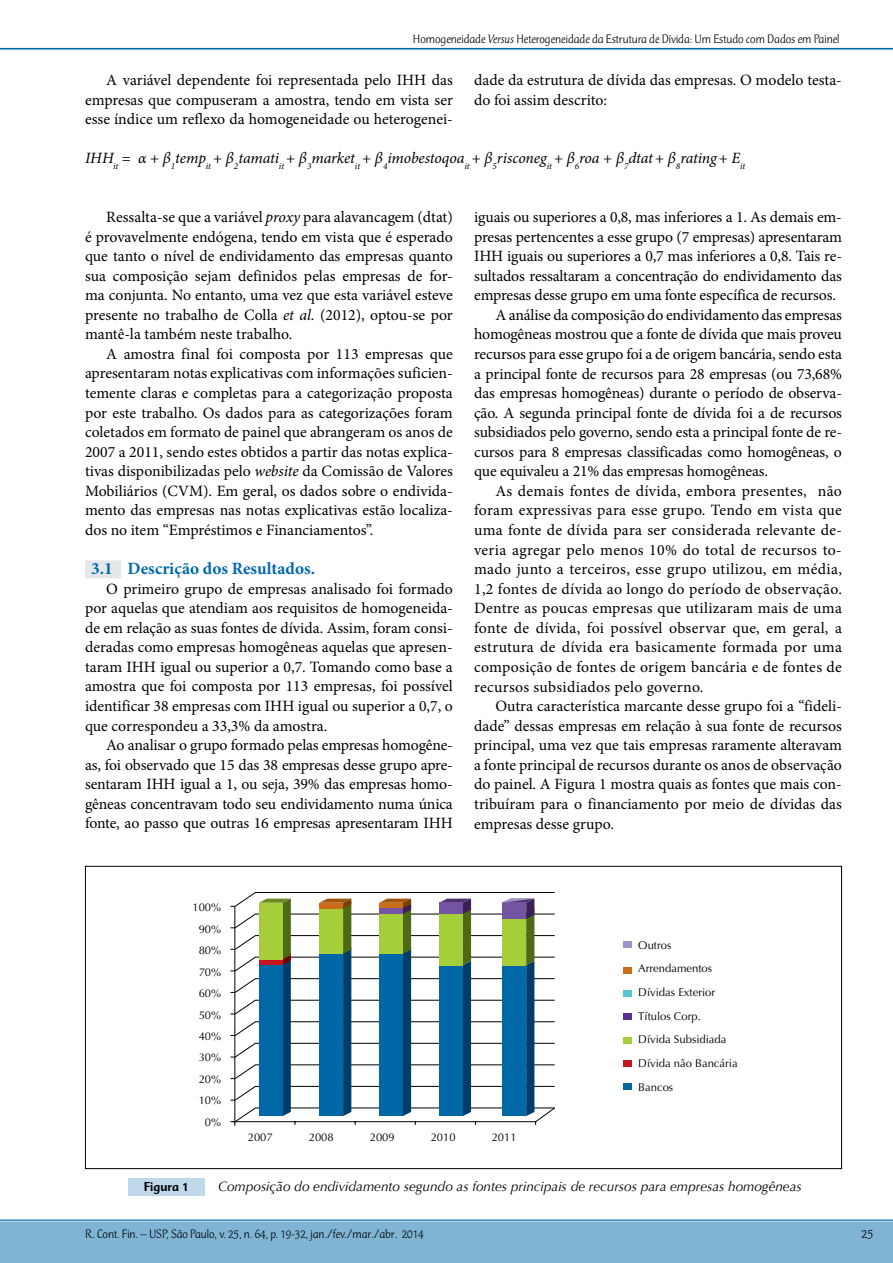
<style>
.page{position:relative;width:893px;height:1263px;background:#fff}
.page>*{position:absolute;margin:0;border:0;box-sizing:border-box;transform-origin:0 0}
.t1{font:700 17.25px "Minion Pro";color:#0069aa}
.t2{font:15.75px/19.5px "Minion Pro";letter-spacing:-.005em;color:#000;text-align:justify}
.t3{font:15.75px "Minion Pro";letter-spacing:.02em;color:#000}
.t4{font:italic 15.75px "Minion Pro";letter-spacing:-.01em;color:#000}
.t5{font:italic 13.5px "Optima";color:#000}
.t6{font:500 13.5px "CT Mercurius Std";color:#000}
.t7{font:300 13.5px "CT Mercurius Std";color:#000}
.t8{font:300 12.75px "CT Mercurius Std";color:#000}
.t9{font:11.25px/21.5px "Optima";color:#000}
.s1{font-style:italic}
.s2{font-style:normal}
</style>
<div class="page">
<hr style="left:0;top:49px;width:893px;height:1px;background:#e6e7e8">
<hr style="left:0;top:48px;width:893px;height:1px;background:#0069aa">
<div style="left:0;top:1221px;width:893px;height:42px;background:#80b4d5"></div>
<hr style="left:0;top:1219px;width:893px;height:2px;background:#3387bb">
<div style="left:85px;top:560px;width:36px;height:18px;background:#e6e7e8"></div>
<div style="left:128px;top:1178px;width:76px;height:18px;background:#bfd9ea"></div>
<svg style="left:230px;top:892px;width:325px;height:230px"></svg>
<svg style="left:259px;top:898px;width:32px;height:8px"></svg>
<div style="left:259px;top:903px;width:24px;height:56px;background:#a6ce39"></div>
<div style="left:623px;top:1083px;width:9px;height:6px;background:#0068a6"></div>
<div style="left:623px;top:1060px;width:9px;height:6px;background:#c4161c"></div>
<div style="left:623px;top:1037px;width:9px;height:6px;background:#a6ce39"></div>
<div style="left:623px;top:1013px;width:9px;height:7px;background:#5c2d91"></div>
<div style="left:623px;top:990px;width:9px;height:7px;background:#56c5d0"></div>
<div style="left:623px;top:967px;width:9px;height:7px;background:#ca6c18"></div>
<div style="left:623px;top:941px;width:9px;height:7px;background:#9b95c9"></div>
<svg style="left:319px;top:898px;width:32px;height:8px"></svg>
<div style="left:319px;top:903px;width:24px;height:5px;background:#ca6c18"></div>
<svg style="left:379px;top:898px;width:32px;height:8px"></svg>
<svg style="left:439px;top:898px;width:32px;height:8px"></svg>
<div style="left:439px;top:903px;width:24px;height:11px;background:#7453a2"></div>
<svg style="left:502px;top:898px;width:32px;height:8px"></svg>
<svg style="left:232px;top:906px;width:323px;height:220px"></svg>
<p class="t8" style="left:413px;top:32px;width:428px">Homogeneidade <span class="s1">Versus</span> Heterogeneidade da Estrutura de Dívida: Um Estudo com Dados em Painel</p>
<p class="t2" style="left:85px;top:70px;width:369px;text-indent:21px">A variável dependente foi representada pelo IHH das empresas que compuseram a amostra, tendo em vista ser esse índice um reflexo da homogeneidade ou heterogenei-</p>
<p class="t2" style="left:474px;top:70px;width:369px">dade da estrutura de dívida das empresas. O modelo testa&shy;do foi assim descrito:</p>
<p class="t4" style="left:85px;top:147px;width:662px">IHH<sub>it</sub> <span class="s2">=</span> α <span class="s2">+</span> β<sub>1</sub>temp<sub>it</sub> <span class="s2">+</span> β<sub>2</sub>tamati<sub>it</sub> <span class="s2">+</span> β<sub>3</sub>market<sub>it</sub> <span class="s2">+</span> β<sub>4</sub>imobestoqoa<sub>it</sub> <span class="s2">+</span> β<sub>5</sub>risconeg<sub>it</sub> <span class="s2">+</span> β<sub>6</sub>roa <span class="s2">+</span> β<sub>7</sub>dtat<span class="s2">+</span> β<sub>8</sub>rating<span class="s2">+</span> E<sub>it</sub></p>
<p class="t2" style="left:85px;top:207px;width:369px;text-indent:21px">Ressalta-se que a variável <span class="s1">proxy</span> para alavancagem (dtat) é provavelmente endógena, tendo em vista que é esperado que tanto o nível de endividamento das empresas quanto sua composição sejam definidos pelas empresas de for&shy;ma conjunta. No entanto, uma vez que esta variável esteve presente no trabalho de Colla <span class="s1">et al.</span> (2012), optou-se por mantê-la também neste trabalho.</p>
<p class="t2" style="left:85px;top:344px;width:369px;text-indent:21px">A amostra final foi composta por 113 empresas que apresentaram notas explicativas com informações suficien&shy;temente claras e completas para a categorização proposta por este trabalho. Os dados para as categorizações foram coletados em formato de painel que abrangeram os anos de 2007 a 2011, sendo estes obtidos a partir das notas explica&shy;tivas disponibilizadas pelo <span class="s1">website</span> da Comissão de Valores Mobiliários (CVM). Em geral, os dados sobre o endivida&shy;mento das empresas nas notas explicativas estão localiza&shy;dos no item “Empréstimos e Financiamentos”.</p>
<p class="t1" style="left:91px;top:556px;width:225px">3.1 Descrição dos Resultados.</p>
<p class="t2" style="left:85px;top:579px;width:369px;text-indent:21px">O primeiro grupo de empresas analisado foi formado por aquelas que atendiam aos requisitos de homogeneida&shy;de em relação as suas fontes de dívida. Assim, foram consi&shy;deradas como empresas homogêneas aquelas que apresen&shy;taram IHH igual ou superior a 0,7. Tomando como base a amostra que foi composta por 113 empresas, foi possível identificar 38 empresas com IHH igual ou superior a 0,7, o que correspondeu a 33,3% da amostra.</p>
<p class="t2" style="left:85px;top:735px;width:369px;text-indent:21px">Ao analisar o grupo formado pelas empresas homogêne&shy;as, foi observado que 15 das 38 empresas desse grupo apre&shy;sentaram IHH igual a 1, ou seja, 39% das empresas homo&shy;gêneas concentravam todo seu endividamento numa única fonte, ao passo que outras 16 empresas apresentaram IHH</p>
<p class="t2" style="left:474px;top:207px;width:369px">iguais ou superiores a 0,8, mas inferiores a 1. As demais em-</p>
<p class="t2" style="left:474px;top:227px;width:369px">presas pertencentes a esse grupo (7 empresas) apresentaram</p>
<p class="t2" style="left:474px;top:246px;width:369px">IHH iguais ou superiores a 0,7 mas inferiores a 0,8. Tais re-</p>
<p class="t2" style="left:474px;top:266px;width:369px">sultados ressaltaram a concentração do endividamento das</p>
<p class="t2" style="left:474px;top:286px;width:363px">empresas desse grupo em uma fonte específica de recursos.</p>
<p class="t2" style="left:495px;top:305px;width:348px">A análise da composição do endividamento das empresas</p>
<p class="t2" style="left:474px;top:325px;width:369px">homogêneas mostrou que a fonte de dívida que mais proveu</p>
<p class="t2" style="left:474px;top:344px;width:369px">recursos para esse grupo foi a de origem bancária, sendo esta</p>
<p class="t2" style="left:474px;top:364px;width:369px">a principal fonte de recursos para 28 empresas (ou 73,68%</p>
<p class="t2" style="left:474px;top:383px;width:369px">das empresas homogêneas) durante o período de observa-</p>
<p class="t2" style="left:474px;top:403px;width:369px">ção. A segunda principal fonte de dívida foi a de recursos</p>
<p class="t2" style="left:474px;top:422px;width:369px">subsidiados pelo governo, sendo esta a principal fonte de re-</p>
<p class="t2" style="left:474px;top:442px;width:369px">cursos para 8 empresas classificadas como homogêneas, o</p>
<p class="t2" style="left:474px;top:462px;width:295px">que equivaleu a 21% das empresas homogêneas.</p>
<p class="t3" style="left:495px;top:480px;width:348px">As demais fontes de dívida, embora presentes, não</p>
<p class="t3" style="left:474px;top:500px;width:369px">foram expressivas para esse grupo. Tendo em vista que</p>
<p class="t3" style="left:474px;top:519px;width:369px">uma fonte de dívida para ser considerada relevante de-</p>
<p class="t3" style="left:474px;top:539px;width:369px">veria agregar pelo menos 10% do total de recursos to-</p>
<p class="t3" style="left:474px;top:559px;width:369px">mado junto a terceiros, esse grupo utilizou, em média,</p>
<p class="t3" style="left:474px;top:578px;width:369px">1,2 fontes de dívida ao longo do período de observação.</p>
<p class="t3" style="left:474px;top:598px;width:369px">Dentre as poucas empresas que utilizaram mais de uma</p>
<p class="t3" style="left:474px;top:617px;width:369px">fonte de dívida, foi possível observar que, em geral, a</p>
<p class="t3" style="left:474px;top:637px;width:369px">estrutura de dívida era basicamente formada por uma</p>
<p class="t3" style="left:474px;top:656px;width:369px">composição de fontes de origem bancária e de fontes de</p>
<p class="t3" style="left:474px;top:676px;width:231px">recursos subsidiados pelo governo.</p>
<p class="t2" style="left:495px;top:696px;width:348px">Outra característica marcante desse grupo foi a “fideli-</p>
<p class="t2" style="left:474px;top:716px;width:369px">dade” dessas empresas em relação à sua fonte de recursos</p>
<p class="t2" style="left:474px;top:735px;width:369px">principal, uma vez que tais empresas raramente alteravam</p>
<p class="t2" style="left:474px;top:755px;width:369px">a fonte principal de recursos durante os anos de observação</p>
<p class="t2" style="left:474px;top:775px;width:369px">do painel. A Figura 1 mostra quais as fontes que mais con-</p>
<p class="t2" style="left:474px;top:794px;width:369px">tribuíram para o financiamento por meio de dívidas das</p>
<p class="t2" style="left:474px;top:814px;width:141px">empresas desse grupo.</p>
<p class="t9" style="left:192px;top:898px;width:30px;text-align:right">100%<br>90%<br>80%<br>70%<br>60%<br>50%<br>40%<br>30%<br>20%<br>10%<br>0%</p>
<p class="t9" style="left:638px;top:934px;width:101px;line-height:23.7px">Outros<br>Arrendamentos<br>Dívidas Exterior<br>Títulos Corp.<br>Dívida Subsidiada<br>Dívida não Bancária<br>Bancos</p>
<p class="t9" style="left:248px;top:1128px;width:27px">2007</p>
<p class="t9" style="left:309px;top:1128px;width:27px">2008</p>
<p class="t9" style="left:370px;top:1128px;width:27px">2009</p>
<p class="t9" style="left:431px;top:1128px;width:27px">2010</p>
<p class="t9" style="left:492px;top:1128px;width:27px">2011</p>
<p class="t6" style="left:144px;top:1179px;width:46px">Figura 1</p>
<p class="t5" style="left:218px;top:1178px;width:585px">Composição do endividamento segundo as fontes principais de recursos para empresas homogêneas</p>
<p class="t8" style="left:85px;top:1227px;width:340px">R. Cont. Fin. – USP, São Paulo, v. 25, n. 64, p. 19-32, jan./fev./mar./abr. 2014</p>
<p class="t7" style="left:861px;top:1227px;width:13px">25</p>
</div>
